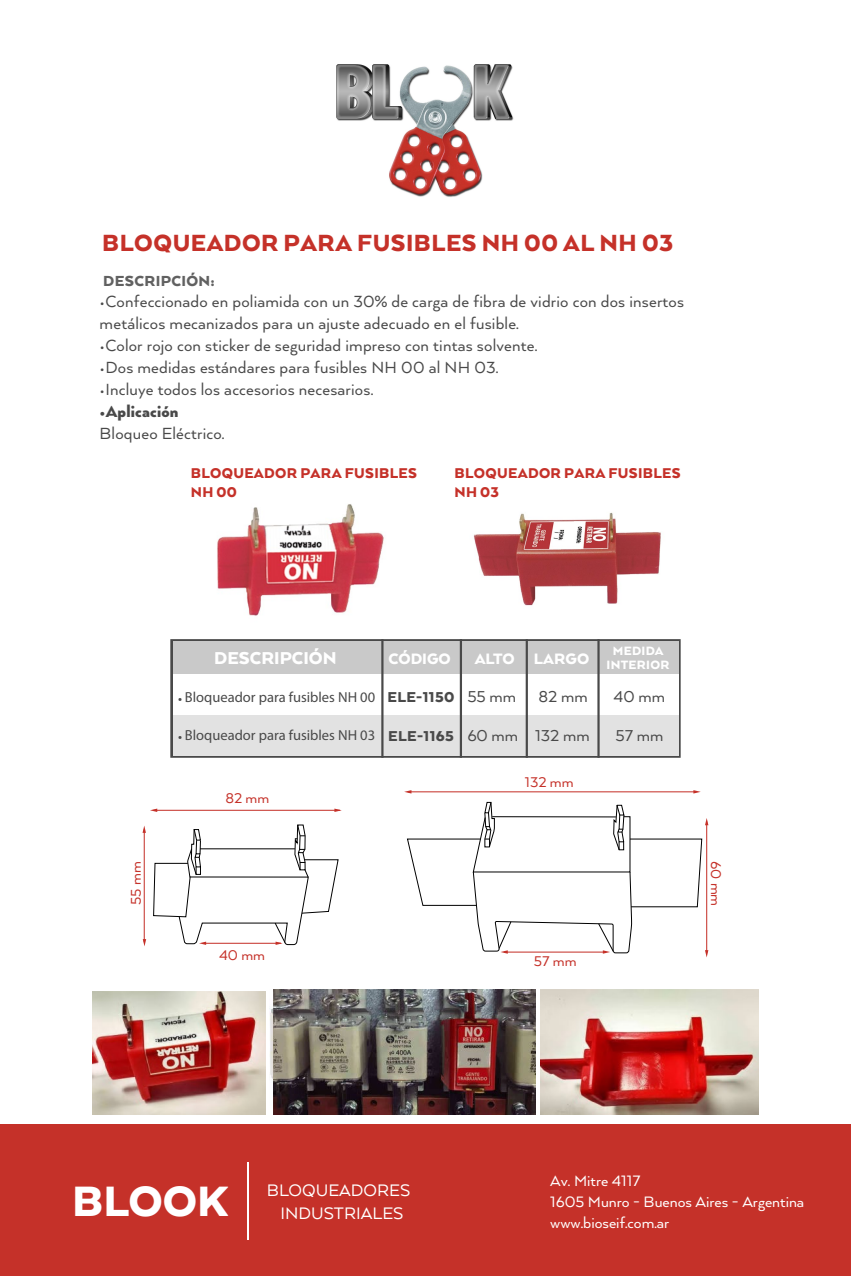
<style>
.page{position:relative;width:851px;height:1276px;background:#fff}
.page>*{position:absolute;margin:0;border:0;box-sizing:border-box;transform-origin:0 0}
.t1{font:900 48.9px "Arquitecta";color:#fff}
.t2{font:900 27px "Arquitecta";letter-spacing:.02em;color:#c53129}
.t3{font:900 19.8px "Arquitecta";color:#fff}
.t4{font:19.2px/23.6px "Arquitecta";color:#fff;text-align:center}
.t5{font:18.6px/21.9px "Arquitecta";letter-spacing:.01em;color:#494949}
.t6{font:900 18.6px "Arquitecta";letter-spacing:.01em;color:#494949}
.t7{font:18.15px "Arquitecta";color:#494949}
.t8{font:17.4px/20.9px "Arquitecta";color:#fff}
.t9{font:900 17.4px "Arquitecta";color:#fff}
.t10{font:900 16.8px "Arquitecta";letter-spacing:.02em;color:#616161}
.t11{font:900 16.5px "Arquitecta";letter-spacing:.02em;color:#494949}
.t12{font:900 16.32px/19.6px "Arquitecta";letter-spacing:.02em;color:#c53129}
.t13{font:16.2px "Arquitecta";color:#c53129}
.t14{font:14.52px "Myriad Pro";color:#494949}
.t15{font:900 13.89px/13.2px "Arquitecta";letter-spacing:.02em;color:#fff;text-align:center}
.s1{font-family:"Arquitecta";font-weight:900}
.s2{font-family:"Arquitecta";font-weight:900;font-size:16.5px}
</style>
<div class="page">
<img style="left:336px;top:64px;width:178px;height:133px">
<img style="left:473px;top:512px;width:188px;height:94px">
<img style="left:217px;top:504px;width:167px;height:112px">
<div style="left:0;top:1124px;width:850px;height:152px;background:#c53129"></div>
<hr style="left:247px;top:1162px;width:1px;height:77px;background:#fff">
<svg style="left:170px;top:639px;width:510px;height:119px;background:#5f5f5f"></svg>
<div style="left:173px;top:641px;width:505px;height:34px;background:#c9c9c9"></div>
<div style="left:173px;top:674px;width:505px;height:43px;background:#fff"></div>
<div style="left:173px;top:715px;width:505px;height:41px;background:#e2e2e2"></div>
<hr style="left:381px;top:639px;width:2px;height:119px;background:#494949">
<hr style="left:459px;top:639px;width:3px;height:119px;background:#494949">
<hr style="left:525px;top:639px;width:3px;height:119px;background:#494949">
<hr style="left:597px;top:639px;width:2px;height:119px;background:#494949">
<img style="left:92px;top:991px;width:173px;height:123px">
<img style="left:540px;top:989px;width:218px;height:125px">
<img style="left:269px;top:989px;width:58px;height:90px">
<img style="left:273px;top:990px;width:262px;height:124px">
<img style="left:455px;top:1025px;width:37px;height:59px">
<hr style="left:153px;top:810px;width:187px;height:1px;background:#c53129">
<hr style="left:144px;top:829px;width:1px;height:113px;background:#c53129">
<hr style="left:408px;top:791px;width:287px;height:1px;background:#c53129">
<svg style="left:693px;top:790px;width:7px;height:3px"></svg>
<svg style="left:404px;top:790px;width:7px;height:3px"></svg>
<svg style="left:407px;top:801px;width:301px;height:156px"></svg>
<svg style="left:334px;top:808px;width:8px;height:4px"></svg>
<svg style="left:150px;top:808px;width:7px;height:4px"></svg>
<svg style="left:153px;top:824px;width:186px;height:121px"></svg>
<svg style="left:143px;top:939px;width:3px;height:7px"></svg>
<svg style="left:142px;top:826px;width:4px;height:7px"></svg>
<h2 class="t2" style="left:102px;top:226px;width:572px">BLOQUEADOR PARA FUSIBLES NH 00 AL NH 03</h2>
<p class="t10" style="left:103px;top:270px;width:113px">DESCRIPCIÓN:</p>
<p class="t5" style="left:100px;top:290px;width:586px">•Confeccionado en poliamida con un 30% de carga de fibra de vidrio con dos insertos metálicos mecanizados para un ajuste adecuado en el fusible.</p>
<p class="t5" style="left:100px;top:334px;width:439px">•Color rojo con sticker de seguridad impreso con tintas solvente.</p>
<p class="t5" style="left:100px;top:355px;width:400px">•Dos medidas estándares para fusibles NH 00 al NH 03.</p>
<p class="t5" style="left:100px;top:377px;width:275px">•Incluye todos los accesorios necesarios.</p>
<p class="t6" style="left:100px;top:399px;width:80px">•Aplicación</p>
<p class="t5" style="left:100px;top:421px;width:126px">Bloqueo Eléctrico.</p>
<p class="t12" style="left:191px;top:462px;width:228px">BLOQUEADOR PARA FUSIBLES<br>NH 00</p>
<p class="t12" style="left:454px;top:462px;width:228px">BLOQUEADOR PARA FUSIBLES<br>NH 03</p>
<p class="t3" style="left:214px;top:646px;width:124px">DESCRIPCIÓN</p>
<p class="t9" style="left:388px;top:648px;width:64px">CÓDIGO</p>
<p class="t9" style="left:474px;top:648px;width:116px">ALTO LARGO</p>
<p class="t15" style="left:606px;top:644px;width:64px">MEDIDA<br>INTERIOR</p>
<p class="t13" style="left:126px;top:905px;width:45px;rotate:-90deg">55 mm</p>
<p class="t14" style="left:178px;top:688px;width:278px"><span class="s1">•</span> Bloqueador para fusibles NH 00 <span class="s2">ELE-1150</span></p>
<p class="t11" style="left:388px;top:725px;width:67px">ELE-1165</p>
<p class="t14" style="left:178px;top:726px;width:199px"><span class="s1">•</span> Bloqueador para fusibles NH 03</p>
<p class="t13" style="left:225px;top:788px;width:45px">82 mm</p>
<p class="t7" style="left:467px;top:685px;width:122px">55 mm 82 mm</p>
<p class="t7" style="left:613px;top:685px;width:53px">40 mm</p>
<p class="t7" style="left:467px;top:724px;width:124px">60 mm 132 mm</p>
<p class="t7" style="left:615px;top:724px;width:49px">57 mm</p>
<p class="t13" style="left:524px;top:772px;width:50px">132 mm</p>
<p class="t13" style="left:219px;top:945px;width:47px">40 mm</p>
<p class="t13" style="left:534px;top:950px;width:44px">57 mm</p>
<p class="t13" style="left:726px;top:861px;width:47px;rotate:90deg">60 mm</p>
<h1 class="t1" style="left:72px;top:1170px;width:158px">BLOOK</h1>
<p class="t8" style="left:550px;top:1169px;width:255px">Av. Mitre 4117<br>1605 Munro - Buenos Aires - Argentina www.bioseif.com.ar</p>
<p class="t4" style="left:267px;top:1177px;width:145px">BLOQUEADORES<br>INDUSTRIALES</p>
</div>
